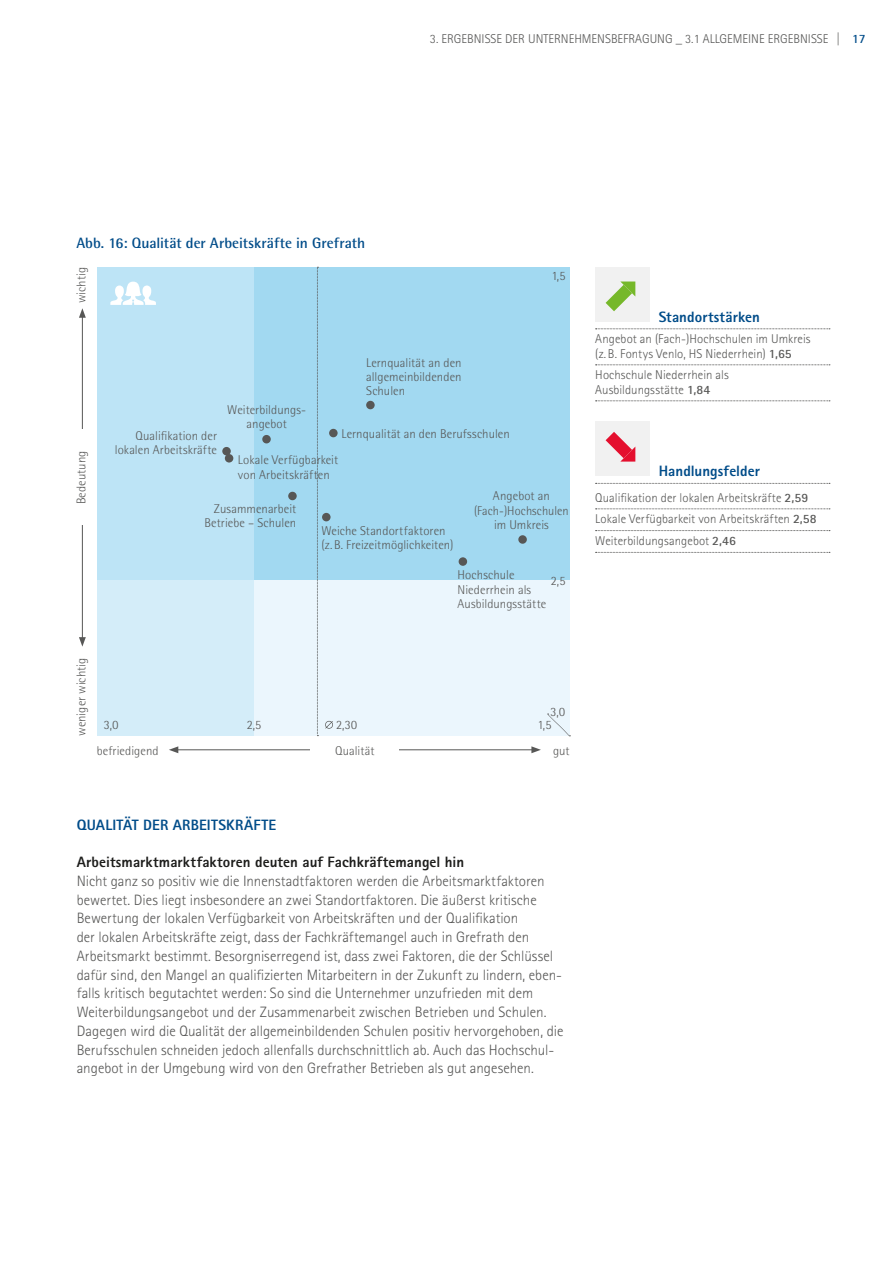
<style>
.page{position:relative;width:893px;height:1263px;background:#fff}
.page>*{position:absolute;margin:0;border:0;box-sizing:border-box;transform-origin:0 0}
.t1{font:300 15px/18.8px "Rotis Sans Serif Pro";color:#575756}
.t2{font:800 15px "Rotis Sans Serif Pro";letter-spacing:.005em;color:#004c89}
.t3{font:800 15px "Rotis Sans Serif Pro";letter-spacing:.005em;color:#1d1d1b}
.t4{font:700 15px "Rotis Semi Sans Pro";letter-spacing:.005em;color:#004c89}
.t5{font:300 12.75px/14.2px "Rotis Semi Sans Pro";letter-spacing:.005em;color:#575756}
.t6{font:300 12.75px/14.2px "Rotis Sans Serif Pro";color:#575756}
.s1{font-weight:700;color:#004c89}
.s2{font-weight:700}
</style>
<div class="page">
<hr style="left:176px;top:749px;width:358px;height:1px;background:#575756">
<svg style="left:169px;top:746px;width:9px;height:7px"></svg>
<svg style="left:531px;top:746px;width:10px;height:7px"></svg>
<div style="left:311px;top:746px;width:88px;height:27px;background:#fff"></div>
<hr style="left:82px;top:315px;width:1px;height:324px;background:#575756">
<svg style="left:79px;top:637px;width:7px;height:10px"></svg>
<svg style="left:79px;top:308px;width:7px;height:10px"></svg>
<div style="left:77px;top:430px;width:20px;height:95px;background:#fff"></div>
<div style="left:97px;top:267px;width:236px;height:313px;background:#bde4f6"></div>
<svg style="left:110px;top:282px;width:46px;height:23px"></svg>
<div style="left:97px;top:580px;width:236px;height:156px;background:#d4edf9"></div>
<div style="left:254px;top:267px;width:316px;height:313px;background:#a2d9f1"></div>
<div style="left:254px;top:580px;width:316px;height:156px;background:#ebf6fd"></div>
<svg style="left:317px;top:267px;width:1px;height:469px"></svg>
<svg style="left:325px;top:721px;width:8px;height:8px"></svg>
<svg style="left:548px;top:714px;width:22px;height:22px"></svg>
<div style="left:262px;top:435px;width:9px;height:8px;background:#575756;border-radius:50%"></div>
<div style="left:288px;top:492px;width:9px;height:8px;background:#575756;border-radius:50%"></div>
<div style="left:518px;top:535px;width:9px;height:9px;background:#575756;border-radius:50%"></div>
<div style="left:366px;top:401px;width:9px;height:8px;background:#575756;border-radius:50%"></div>
<div style="left:222px;top:447px;width:9px;height:8px;background:#575756;border-radius:50%"></div>
<div style="left:322px;top:513px;width:9px;height:8px;background:#575756;border-radius:50%"></div>
<div style="left:459px;top:557px;width:8px;height:9px;background:#575756;border-radius:50%"></div>
<div style="left:329px;top:429px;width:9px;height:8px;background:#575756;border-radius:50%"></div>
<div style="left:225px;top:454px;width:8px;height:8px;background:#575756;border-radius:50%"></div>
<div style="left:595px;top:267px;width:55px;height:55px;background:#f1f1f1"></div>
<svg style="left:606px;top:281px;width:29px;height:30px"></svg>
<svg style="left:596px;top:329px;width:234px;height:1px"></svg>
<svg style="left:596px;top:365px;width:234px;height:1px"></svg>
<svg style="left:596px;top:401px;width:234px;height:1px"></svg>
<div style="left:595px;top:421px;width:55px;height:55px;background:#f1f1f1"></div>
<svg style="left:606px;top:432px;width:29px;height:30px"></svg>
<svg style="left:596px;top:483px;width:234px;height:1px"></svg>
<svg style="left:596px;top:509px;width:234px;height:1px"></svg>
<svg style="left:596px;top:530px;width:234px;height:1px"></svg>
<svg style="left:596px;top:552px;width:234px;height:1px"></svg>
<p class="t6" style="left:430px;top:32px;width:437px">3. ERGEBNISSE DER UNTERNEHMENSBEFRAGUNG _ 3.1 ALLGEMEINE ERGEBNISSE | <span class="s1">17</span></p>
<p class="t4" style="left:76px;top:234px;width:290px">Abb. 16: Qualität der Arbeitskräfte in Grefrath</p>
<p class="t5" style="left:74px;top:303px;width:38px;rotate:-90deg">wichtig</p>
<p class="t5" style="left:552px;top:269px;width:15px">1,5</p>
<p class="t5" style="left:74px;top:504px;width:55px;rotate:-90deg">Bedeutung</p>
<p class="t5" style="left:115px;top:429px;width:104px;text-align:right">Qualifikation der lokalen Arbeitskräfte</p>
<p class="t5" style="left:227px;top:403px;width:80px;text-align:center">Weiterbildungs&shy;angebot</p>
<p class="t5" style="left:366px;top:355px;width:97px;text-align:justify">Lernqualität an den allgemeinbildenden Schulen</p>
<p class="t5" style="left:342px;top:426px;width:170px">Lernqualität an den Berufsschulen</p>
<p class="t5" style="left:238px;top:453px;width:102px">Lokale Verfügbarkeit von Arbeitskräften</p>
<p class="t5" style="left:204px;top:501px;width:93px;text-align:right">Zusammenarbeit<br>Betriebe – Schulen</p>
<p class="t5" style="left:321px;top:523px;width:133px">Weiche Standortfaktoren (z.B. Freizeitmöglichkeiten)</p>
<p class="t5" style="left:474px;top:489px;width:96px;text-align:center">Angebot an (Fach-)Hochschulen im Umkreis</p>
<p class="t5" style="left:458px;top:568px;width:90px">Hochschule<br>Niederrhein als<br>Ausbildungsstätte</p>
<p class="t5" style="left:551px;top:573px;width:16px">2,5</p>
<p class="t5" style="left:74px;top:736px;width:80px;rotate:-90deg">weniger wichtig</p>
<p class="t5" style="left:551px;top:705px;width:16px">3,0</p>
<p class="t5" style="left:104px;top:717px;width:16px">3,0</p>
<p class="t5" style="left:247px;top:717px;width:16px">2,5</p>
<p class="t5" style="left:336px;top:717px;width:23px">2,30</p>
<p class="t5" style="left:538px;top:717px;width:15px">1,5</p>
<p class="t5" style="left:97px;top:744px;width:63px">befriedigend</p>
<p class="t5" style="left:335px;top:744px;width:41px">Qualität</p>
<p class="t5" style="left:553px;top:744px;width:18px">gut</p>
<p class="t2" style="left:77px;top:815px;width:201px">QUALITÄT DER ARBEITSKRÄFTE</p>
<p class="t3" style="left:77px;top:852px;width:389px">Arbeitsmarktmarktfaktoren deuten auf Fachkräftemangel hin</p>
<p class="t1" style="left:77px;top:872px;width:488px">Nicht ganz so positiv wie die Innenstadtfaktoren werden die Arbeitsmarktfaktoren bewertet. Dies liegt insbesondere an zwei Standortfaktoren. Die äußerst kritische Bewertung der lokalen Verfügbarkeit von Arbeitskräften und der Qualifikation<br>der lokalen Arbeitskräfte zeigt, dass der Fachkräftemangel auch in Grefrath den Arbeitsmarkt bestimmt. Besorgniserregend ist, dass zwei Faktoren, die der Schlüssel dafür sind, den Mangel an qualifizierten Mitarbeitern in der Zukunft zu lindern, eben&shy;falls kritisch begutachtet werden: So sind die Unternehmer unzufrieden mit dem Weiterbildungsangebot und der Zusammenarbeit zwischen Betrieben und Schulen.<br>Dagegen wird die Qualität der allgemeinbildenden Schulen positiv hervorgehoben, die Berufsschulen schneiden jedoch allenfalls durchschnittlich ab. Auch das Hochschul&shy;angebot in der Umgebung wird von den Grefrather Betrieben als gut angesehen.</p>
<p class="t2" style="left:659px;top:307px;width:103px">Standortstärken</p>
<p class="t6" style="left:595px;top:332px;width:217px">Angebot an (Fach-)Hochschulen im Umkreis (z.B. Fontys Venlo, HS Niederrhein) <span class="s2">1,65</span></p>
<p class="t6" style="left:595px;top:368px;width:135px">Hochschule Niederrhein als<br>Ausbildungsstätte <span class="s2">1,84</span></p>
<p class="t2" style="left:659px;top:461px;width:103px">Handlungsfelder</p>
<p class="t6" style="left:595px;top:487px;width:223px;line-height:21.8px">Qualifikation der lokalen Arbeitskräfte <span class="s2">2,59<br></span>Lokale Verfügbarkeit von Arbeitskräften <span class="s2">2,58<br></span>Weiterbildungsangebot <span class="s2">2,46</span></p>
</div>
